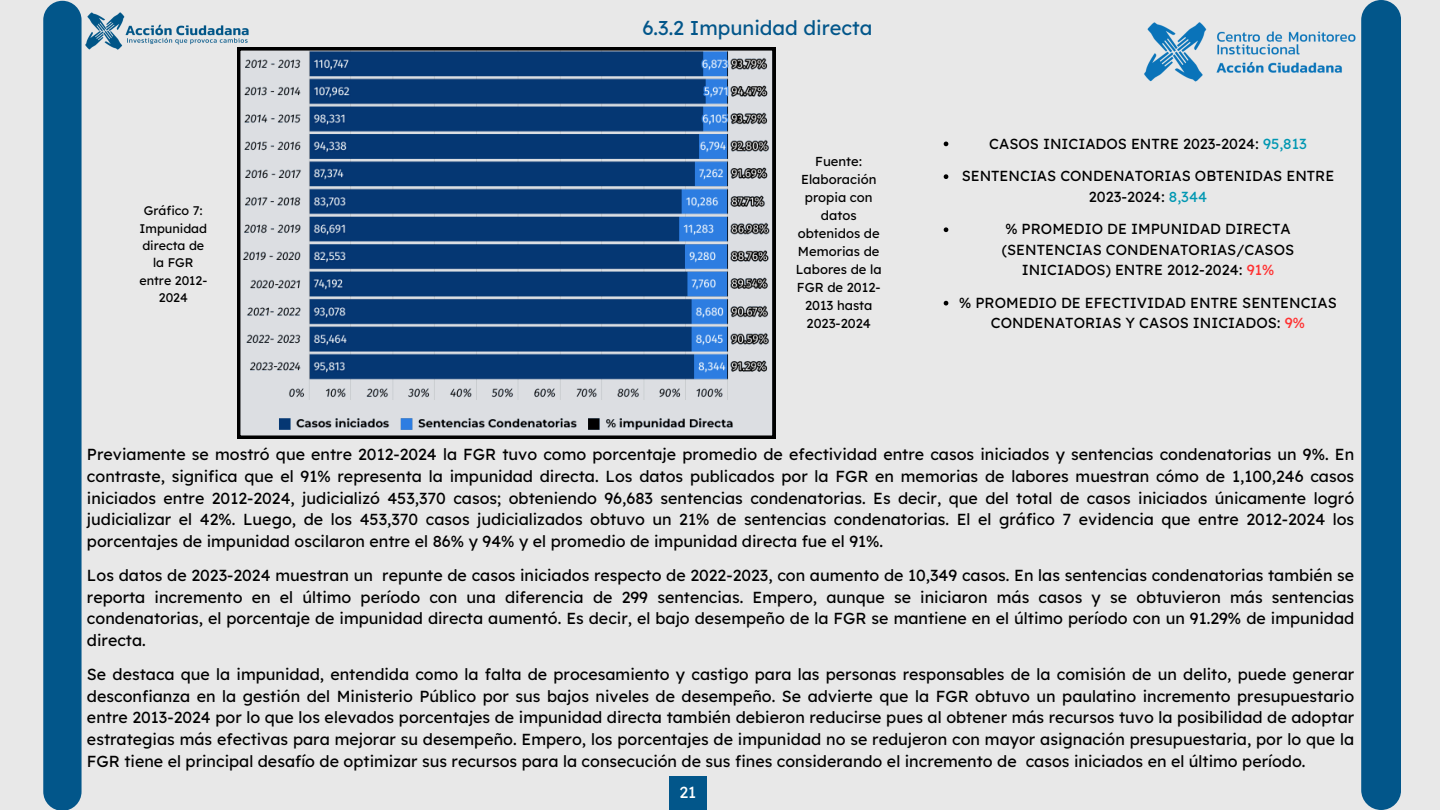
<style>
.page{position:relative;width:1440px;height:810px;background:#e8e8e8}
.page>*{position:absolute;margin:0;border:0;box-sizing:border-box;transform-origin:0 0}
.t1{font:20px "Lexend Deca";color:#02568a}
.t2{font:16px/21.8px "Lexend Deca";color:#000;text-align:justify}
.t3{font:16px "Lexend Deca";color:#fff}
.t4{font:14.6px/20.3px "Lexend Deca";color:#000;text-align:center}
.t5{font:13px/18px "Lexend Deca";color:#000;text-align:center}
.t6{font:12.5px/17.3px "Lexend Deca";color:#000;text-align:center}
.s1{color:#0097b2}
.s2{color:#ff3131}
</style>
<div class="page">
<div style="left:669px;top:776px;width:38px;height:34px;background:#02568a"></div>
<div style="left:43px;top:1px;width:39px;height:809px;background:#02568a;border-radius:19px"></div>
<div style="left:1361px;top:0;width:40px;height:810px;background:#02568a;border-radius:20px"></div>
<img style="left:76px;top:6px;width:176px;height:58px">
<svg style="left:237px;top:48px;width:538px;height:390px"></svg>
<svg style="left:944px;top:142px;width:4px;height:4px"></svg>
<svg style="left:944px;top:174px;width:4px;height:5px"></svg>
<svg style="left:944px;top:227px;width:4px;height:5px"></svg>
<svg style="left:944px;top:301px;width:4px;height:4px"></svg>
<img style="left:1144px;top:11px;width:220px;height:81px">
<h1 class="t6" style="left:139px;top:202px;width:69px">Gráfico 7:<br>Impunidad directa de la FGR entre 2012-<br>2024</h1>
<p class="t1" style="left:642px;top:15px;width:232px">6.3.2 Impunidad directa</p>
<p class="t5" style="left:796px;top:152px;width:87px">Fuente:<br>Elaboración propia con datos obtenidos de<br>Memorias de<br>Labores de la<br>FGR de 2012-<br>2013 hasta<br>2023-2024</p>
<p class="t4" style="left:989px;top:133px;width:319px">CASOS INICIADOS ENTRE 2023-2024: <span class="s1">95,813</span></p>
<p class="t4" style="left:962px;top:166px;width:374px">SENTENCIAS CONDENATORIAS OBTENIDAS ENTRE<br>2023-2024: <span class="s1">8,344</span></p>
<p class="t4" style="left:1002px;top:219px;width:294px">% PROMEDIO DE IMPUNIDAD DIRECTA (SENTENCIAS CONDENATORIAS/CASOS<br>INICIADOS) ENTRE 2012-2024: <span class="s2">91%</span></p>
<h2 class="t4" style="left:959px;top:292px;width:379px">% PROMEDIO DE EFECTIVIDAD ENTRE SENTENCIAS<br>CONDENATORIAS Y CASOS INICIADOS: <span class="s2">9%</span></h2>
<p class="t2" style="left:87px;top:443px;width:1269px">Previamente se mostró que entre 2012-2024 la FGR tuvo como porcentaje promedio de efectividad entre casos iniciados y sentencias condenatorias un 9%. En contraste, significa que el 91% representa la impunidad directa. Los datos publicados por la FGR en memorias de labores muestran cómo de 1,100,246 casos iniciados entre 2012-2024, judicializó 453,370 casos; obteniendo 96,683 sentencias condenatorias. Es decir, que del total de casos iniciados únicamente logró judicializar el 42%. Luego, de los 453,370 casos judicializados obtuvo un 21% de sentencias condenatorias. El el gráfico 7 evidencia que entre 2012-2024 los porcentajes de impunidad oscilaron entre el 86% y 94% y el promedio de impunidad directa fue el 91%.</p>
<p class="t2" style="left:87px;top:564px;width:1269px">Los datos de 2023-2024 muestran un repunte de casos iniciados respecto de 2022-2023, con aumento de 10,349 casos. En las sentencias condenatorias también se reporta incremento en el último período con una diferencia de 299 sentencias. Empero, aunque se iniciaron más casos y se obtuvieron más sentencias condenatorias, el porcentaje de impunidad directa aumentó. Es decir, el bajo desempeño de la FGR se mantiene en el último período con un 91.29% de impunidad directa.</p>
<p class="t2" style="left:87px;top:663px;width:1269px">Se destaca que la impunidad, entendida como la falta de procesamiento y castigo para las personas responsables de la comisión de un delito, puede generar desconfianza en la gestión del Ministerio Público por sus bajos niveles de desempeño. Se advierte que la FGR obtuvo un paulatino incremento presupuestario entre 2013-2024 por lo que los elevados porcentajes de impunidad directa también debieron reducirse pues al obtener más recursos tuvo la posibilidad de adoptar estrategias más efectivas para mejorar su desempeño. Empero, los porcentajes de impunidad no se redujeron con mayor asignación presupuestaria, por lo que la FGR tiene el principal desafío de optimizar sus recursos para la consecución de sus fines considerando el incremento de casos iniciados en el último período.</p>
<p class="t3" style="left:680px;top:782px;width:18px">21</p>
</div>
